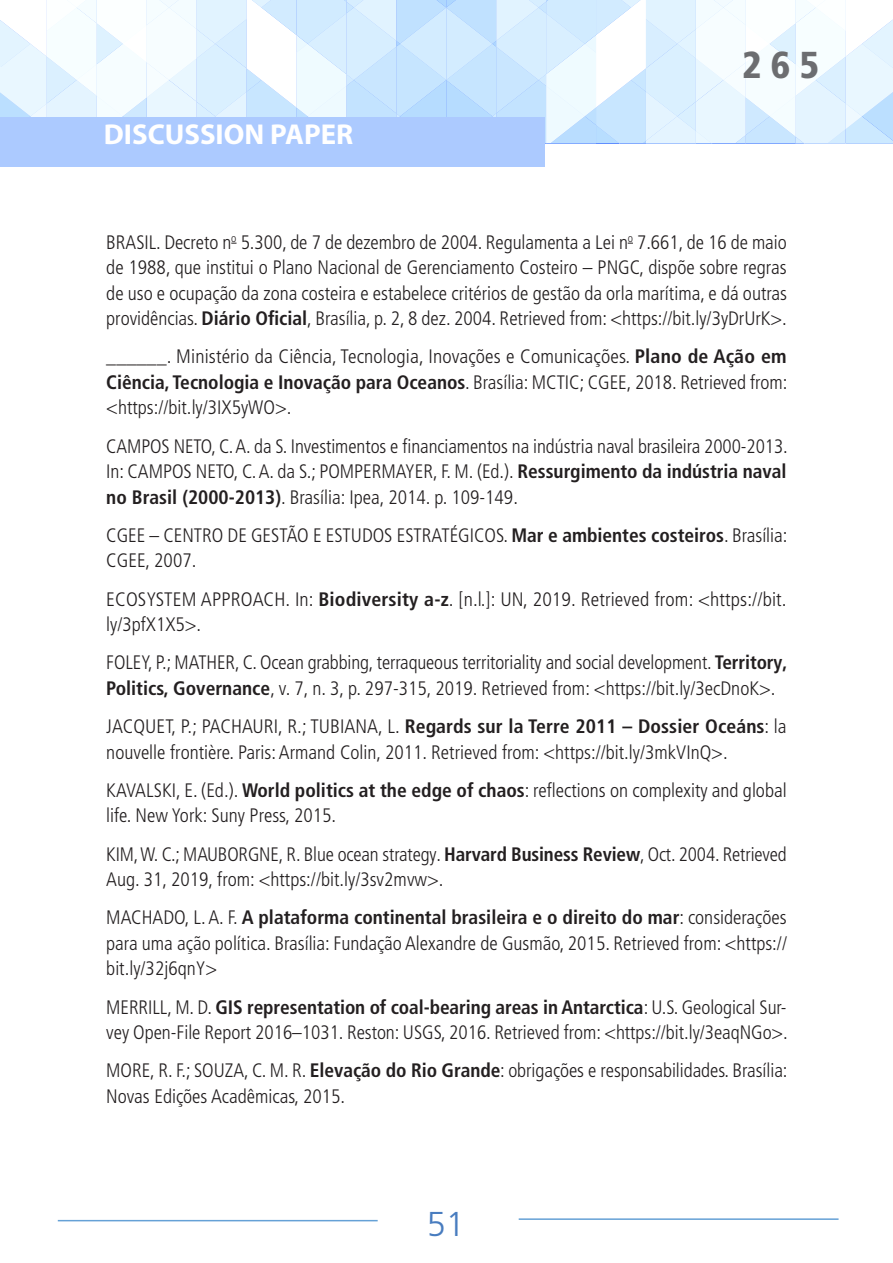
<style>
.page{position:relative;width:893px;height:1263px;background:#fff}
.page>*{position:absolute;margin:0;border:0;box-sizing:border-box;transform-origin:0 0}
.t1{font:900 condensed 37.5px "Frutiger LT Pro";color:#6c6d70}
.t2{font:300 34.5px "Frutiger LT Pro";color:#487cbf}
.t3{font:700 28.8px "Myriad Pro";color:#fff}
.referencias_texto{font:300 condensed 19.5px/25.5px "Frutiger LT Pro";color:#231f20}
.s1{font-weight:700}
</style>
<div class="page">
<svg style="left:0;top:0;width:893px;height:143px"></svg>
<div style="left:0;top:118px;width:545px;height:49px;background:#accaff"></div>
<hr style="left:519px;top:1218px;width:319px;height:2px;background:#65a1d6">
<hr style="left:58px;top:1220px;width:320px;height:1px;background:#65a1d6">
<h3 class="t3" style="left:104px;top:116px;width:251px">DISCUSSION PAPER</h3>
<h1 class="t1" style="left:742px;top:42px;width:79px">265</h1>
<p class="referencias_texto" style="left:106px;top:229px;width:682px;text-align:justify">BRASIL. Decreto n<sup>o</sup> 5.300, de 7 de dezembro de 2004. Regulamenta a Lei n<sup>o</sup> 7.661, de 16 de maio de 1988, que institui o Plano Nacional de Gerenciamento Costeiro – PNGC, dispõe sobre regras de uso e ocupação da zona costeira e estabelece critérios de gestão da orla marítima, e dá outras providências. <span class="s1">Diário Oficial</span>, Brasília, p. 2, 8 dez. 2004. Retrieved from: &lt;https://bit.ly/3yDrUrK&gt;.</p>
<p class="referencias_texto" style="left:106px;top:344px;width:683px;text-align:justify">______. Ministério da Ciência, Tecnologia, Inovações e Comunicações. <span class="s1">Plano de Ação em Ciência, Tecnologia e Inovação para Oceanos</span>. Brasília: MCTIC; CGEE, 2018. Retrieved from: &lt;https://bit.ly/3IX5yWO&gt;.</p>
<p class="referencias_texto" style="left:106px;top:433px;width:683px;text-align:justify">CAMPOS NETO, C. A. da S. Investimentos e financiamentos na indústria naval brasileira 2000-2013.<br>In: CAMPOS NETO, C. A. da S.; POMPERMAYER, F. M. (Ed.). <span class="s1">Ressurgimento da indústria naval no Brasil (2000-2013)</span>. Brasília: Ipea, 2014. p. 109-149.</p>
<p class="referencias_texto" style="left:106px;top:522px;width:683px">CGEE – CENTRO DE GESTÃO E ESTUDOS ESTRATÉGICOS. <span class="s1">Mar e ambientes costeiros</span>. Brasília:<br>CGEE, 2007.</p>
<p class="referencias_texto" style="left:106px;top:586px;width:682px">ECOSYSTEM APPROACH. In: <span class="s1">Biodiversity a-z</span>. [n.l.]: UN, 2019. Retrieved from: &lt;https://bit. ly/3pfX1X5&gt;.</p>
<p class="referencias_texto" style="left:106px;top:650px;width:683px">FOLEY, P.; MATHER, C. Ocean grabbing, terraqueous territoriality and social development. <span class="s1">Territory,<br>Politics, Governance</span>, v. 7, n. 3, p. 297-315, 2019. Retrieved from: &lt;https://bit.ly/3ecDnoK&gt;.</p>
<p class="referencias_texto" style="left:106px;top:714px;width:682px">JACQUET, P.; PACHAURI, R.; TUBIANA, L. <span class="s1">Regards sur la Terre 2011 – Dossier Oceáns</span>: la nouvelle frontière. Paris: Armand Colin, 2011. Retrieved from: &lt;https://bit.ly/3mkVInQ&gt;.</p>
<p class="referencias_texto" style="left:106px;top:778px;width:682px">KAVALSKI, E. (Ed.). <span class="s1">World politics at the edge of chaos</span>: reflections on complexity and global life. New York: Suny Press, 2015.</p>
<p class="referencias_texto" style="left:106px;top:841px;width:682px">KIM, W. C.; MAUBORGNE, R. Blue ocean strategy. <span class="s1">Harvard Business Review</span>, Oct. 2004. Retrieved<br>Aug. 31, 2019, from: &lt;https://bit.ly/3sv2mvw&gt;.</p>
<p class="referencias_texto" style="left:106px;top:905px;width:682px;text-align:justify">MACHADO, L. A. F. <span class="s1">A plataforma continental brasileira e o direito do mar</span>: considerações para uma ação política. Brasília: Fundação Alexandre de Gusmão, 2015. Retrieved from: &lt;https:// bit.ly/32j6qnY&gt;</p>
<p class="referencias_texto" style="left:106px;top:994px;width:683px">MERRILL, M. D. <span class="s1">GIS representation of coal-bearing areas in Antarctica</span>: U.S. Geological Sur&shy;vey Open-File Report 2016–1031. Reston: USGS, 2016. Retrieved from: &lt;https://bit.ly/3eaqNGo&gt;.</p>
<p class="referencias_texto" style="left:106px;top:1058px;width:683px">MORE, R. F.; SOUZA, C. M. R. <span class="s1">Elevação do Rio Grande</span>: obrigações e responsabilidades. Brasília:<br>Novas Edições Acadêmicas, 2015.</p>
<h2 class="t2" style="left:427px;top:1204px;width:40px">51</h2>
</div>
